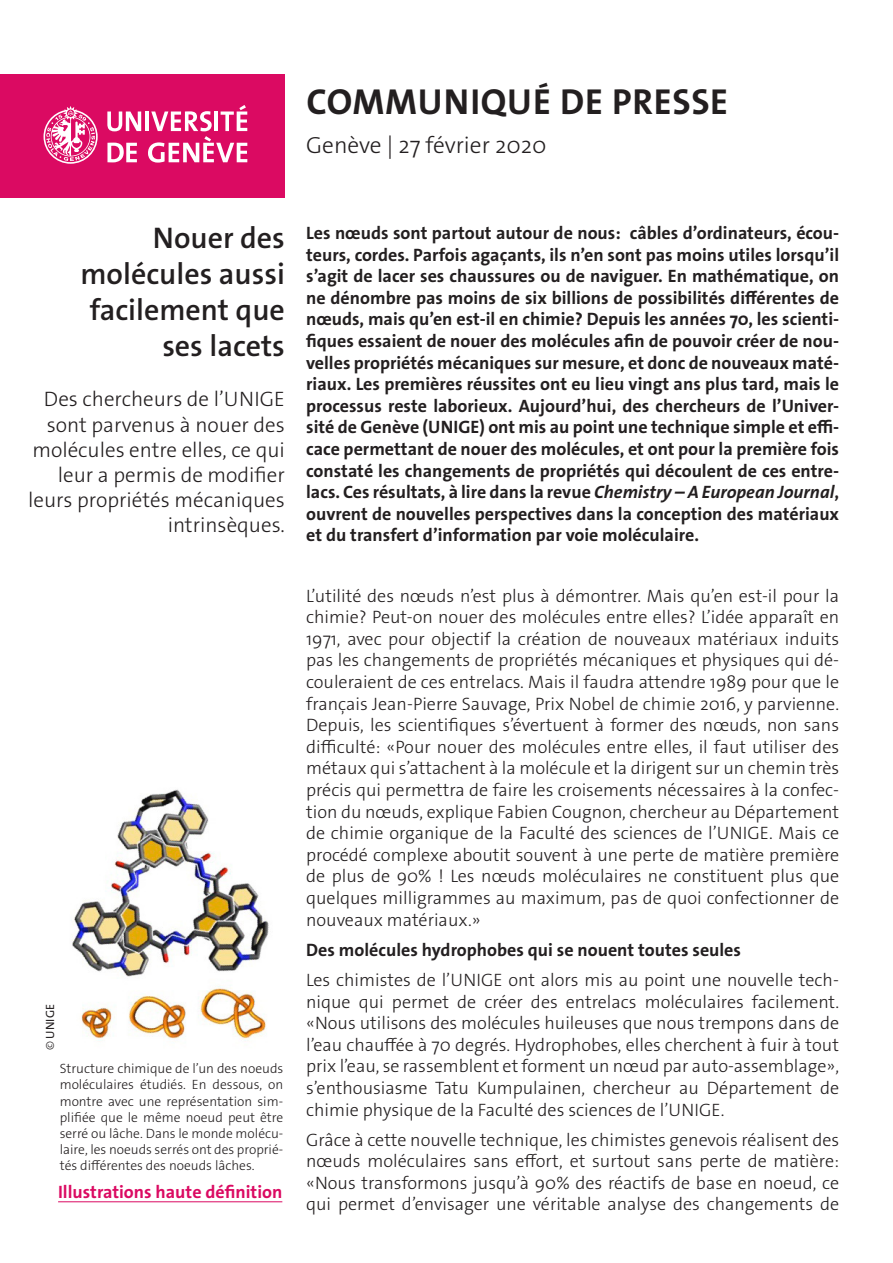
<style>
.page{position:relative;width:893px;height:1263px;background:#fff}
.page>*{position:absolute;margin:0;border:0;box-sizing:border-box;transform-origin:0 0}
._4__texte_courant{font:700 36.3px "The Sans Os F";letter-spacing:.02em;color:#231f20}
._1__grand_titre{font:600 30px/36px "The Sans Os F";color:#231f20;text-align:right}
._4__texte_courant-2{font:300 23.4px "The Sans Os F";color:#231f20}
._1__grand_titre-2{font:300 21px/25.2px "The Sans Os F";color:#231f20;text-align:right}
._4__texte_courant-3{font:300 18px/21.6px "The Sans Os F";color:#231f20;text-align:justify}
._4__texte_courant-4{font:700 18px/21.6px "The Sans Os F";color:#231f20;text-align:justify}
.t1{font:700 18px "The Sans Os F";color:#db0a62}
.t2{font:300 13.5px/16.2px "The Sans Os F";color:#231f20;text-align:justify}
.t3{font:12px "The Sans Os F";letter-spacing:.01em;color:#231f20}
.s1{font-weight:300}
.s2{font-style:italic}
</style>
<div class="page">
<div style="left:0;top:74px;width:285px;height:124px;background:#db0a62"></div>
<svg style="left:44px;top:106px;width:54px;height:58px"></svg>
<svg style="left:107px;top:111px;width:34px;height:20px"></svg>
<hr style="left:145px;top:111px;width:4px;height:20px;background:#fff">
<svg style="left:107px;top:143px;width:30px;height:19px"></svg>
<svg style="left:148px;top:105px;width:99px;height:58px"></svg>
<img style="left:71px;top:789px;width:198px;height:252px">
<hr style="left:58px;top:1201px;width:224px;height:1px;background:#db0a62">
<p class="_4__texte_courant" style="left:306px;top:78px;width:423px">COMMUNIQUÉ DE PRESSE</p>
<p class="_4__texte_courant-2" style="left:306px;top:130px;width:242px">Genève | 27 février 2020</p>
<p class="_1__grand_titre" style="left:80px;top:220px;width:206px">Nouer des molécules aussi facilement que ses lacets</p>
<p class="_1__grand_titre-2" style="left:28px;top:387px;width:258px">Des chercheurs de l’UNIGE sont parvenus à nouer des molécules entre elles, ce qui leur a permis de modifier leurs propriétés mécaniques intrinsèques.</p>
<p class="t3" style="left:42px;top:1050px;width:48px;rotate:-90deg"><span class="s1">©</span> UNIGE</p>
<p class="t2" style="left:60px;top:1060px;width:225px">Structure chimique de l’un des noeuds moléculaires étudiés. En dessous, on montre avec une représentation sim&shy;plifiée que le même noeud peut être serré ou lâche. Dans le monde molécu&shy;laire, les noeuds serrés ont des proprié&shy;tés différentes des noeuds lâches.</p>
<p class="t1" style="left:58px;top:1180px;width:226px">Illustrations haute définition</p>
<p class="_4__texte_courant-4" style="left:306px;top:222px;width:534px">Les nœuds sont partout autour de nous: câbles d’ordinateurs, écou&shy;teurs, cordes. Parfois agaçants, ils n’en sont pas moins utiles lorsqu’il s’agit de lacer ses chaussures ou de naviguer. En mathématique, on ne dénombre pas moins de six billions de possibilités différentes de nœuds, mais qu’en est-il en chimie? Depuis les années 70, les scienti&shy;fiques essaient de nouer des molécules afin de pouvoir créer de nou&shy;velles propriétés mécaniques sur mesure, et donc de nouveaux maté&shy;riaux. Les premières réussites ont eu lieu vingt ans plus tard, mais le processus reste laborieux. Aujourd’hui, des chercheurs de l’Univer&shy;sité de Genève (UNIGE) ont mis au point une technique simple et effi&shy;cace permettant de nouer des molécules, et ont pour la première fois constaté les changements de propriétés qui découlent de ces entre&shy;lacs. Ces résultats, à lire dans la revue <span class="s2">Chemistry – A European Journal</span>, ouvrent de nouvelles perspectives dans la conception des matériaux et du transfert d’information par voie moléculaire.</p>
<p class="_4__texte_courant-3" style="left:306px;top:585px;width:534px">L’utilité des nœuds n’est plus à démontrer. Mais qu’en est-il pour la chimie? Peut-on nouer des molécules entre elles? L’idée apparaît en 1971, avec pour objectif la création de nouveaux matériaux induits pas les changements de propriétés mécaniques et physiques qui dé&shy;couleraient de ces entrelacs. Mais il faudra attendre 1989 pour que le français Jean-Pierre Sauvage, Prix Nobel de chimie 2016, y parvienne.<br>Depuis, les scientifiques s’évertuent à former des nœuds, non sans difficulté: «Pour nouer des molécules entre elles, il faut utiliser des métaux qui s’attachent à la molécule et la dirigent sur un chemin très précis qui permettra de faire les croisements nécessaires à la confec&shy;tion du nœuds, explique Fabien Cougnon, chercheur au Département de chimie organique de la Faculté des sciences de l’UNIGE. Mais ce procédé complexe aboutit souvent à une perte de matière première de plus de 90% ! Les nœuds moléculaires ne constituent plus que quelques milligrammes au maximum, pas de quoi confectionner de nouveaux matériaux.»</p>
<p class="_4__texte_courant-4" style="left:306px;top:939px;width:436px">Des molécules hydrophobes qui se nouent toutes seules</p>
<p class="_4__texte_courant-3" style="left:306px;top:969px;width:534px">Les chimistes de l’UNIGE ont alors mis au point une nouvelle tech&shy;nique qui permet de créer des entrelacs moléculaires facilement. «Nous utilisons des molécules huileuses que nous trempons dans de l’eau chauffée à 70 degrés. Hydrophobes, elles cherchent à fuir à tout prix l’eau, se rassemblent et forment un nœud par auto-assemblage», s’enthousiasme Tatu Kumpulainen, chercheur au Département de chimie physique de la Faculté des sciences de l’UNIGE.</p>
<p class="_4__texte_courant-3" style="left:306px;top:1129px;width:534px">Grâce à cette nouvelle technique, les chimistes genevois réalisent des nœuds moléculaires sans effort, et surtout sans perte de matière: «Nous transformons jusqu’à 90% des réactifs de base en noeud, ce qui permet d’envisager une véritable analyse des changements de</p>
</div>
